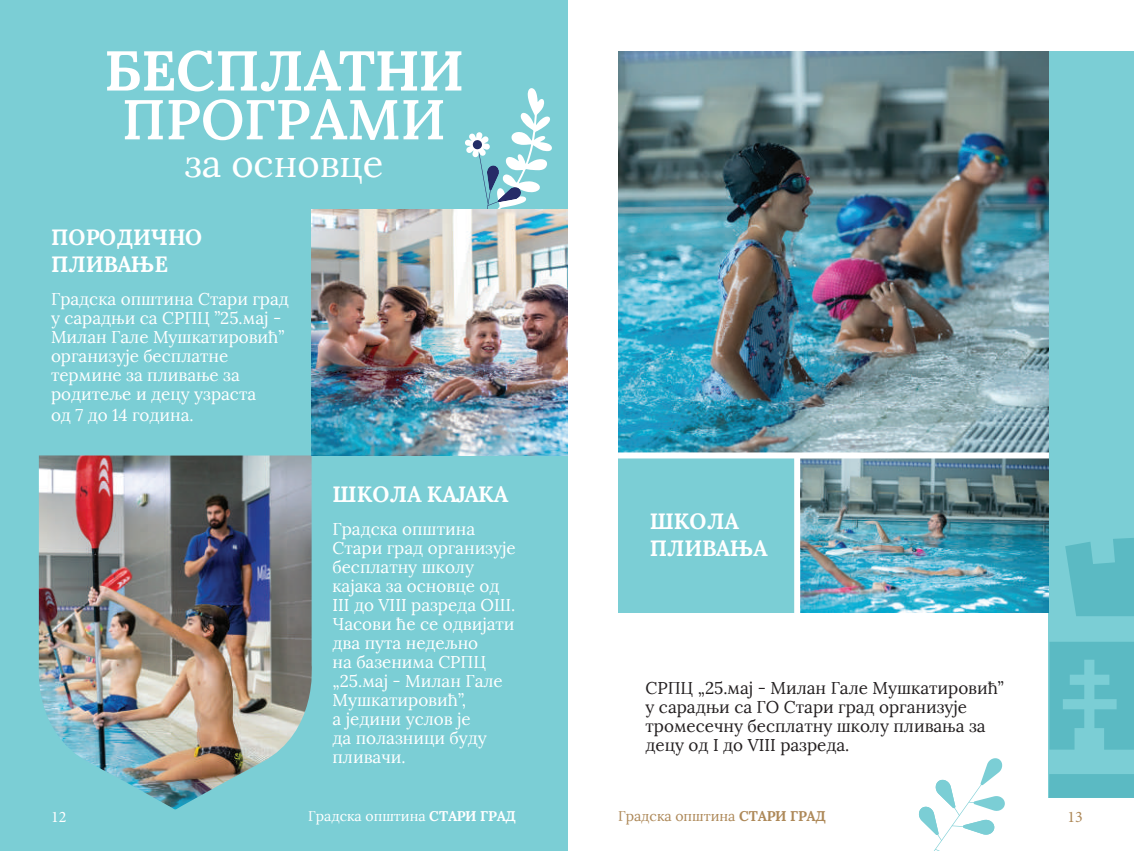
<style>
.page{position:relative;width:1134px;height:851px;background:#fff}
.page>*{position:absolute;margin:0;border:0;box-sizing:border-box;transform-origin:0 0}
.t1{font:700 56px "Lora";color:#fff}
.t2{font:600 56px "Lora";color:#fff}
.t3{font:38px "Lora";color:#fff}
.t4{font:700 22px/26.4px "Lora";color:#fff}
.t5{font:17px/19px "Lora";color:#fff}
.t6{font:17px/19px "Lora";color:#231f20}
.t7{font:16px "Minion Pro";color:#ad8858}
.t8{font:16px "Minion Pro";color:#fff}
.t9{font:14px "Lora";color:#ad8858}
.t10{font:14px "Lora";color:#fff}
.s1{font-weight:700}
</style>
<div class="page">
<div style="left:0;top:0;width:567px;height:850px;background:#7bced5"></div>
<img style="left:38px;top:455px;width:280px;height:354px">
<div style="left:1049px;top:51px;width:85px;height:746px;background:#7bced5"></div>
<svg style="left:1065px;top:538px;width:69px;height:78px"></svg>
<div style="left:1049px;top:774px;width:85px;height:23px;background:#5bbac3"></div>
<svg style="left:1049px;top:642px;width:85px;height:107px"></svg>
<svg style="left:465px;top:88px;width:87px;height:121px"></svg>
<svg style="left:472px;top:140px;width:10px;height:10px"></svg>
<img style="left:312px;top:209px;width:255px;height:246px">
<div style="left:618px;top:455px;width:179px;height:157px;background:#7bced5"></div>
<img style="left:618px;top:51px;width:431px;height:401px">
<img style="left:800px;top:458px;width:249px;height:154px">
<svg style="left:918px;top:758px;width:87px;height:92px"></svg>
<div style="left:618px;top:452px;width:431px;height:6px;background:#fff"></div>
<div style="left:794px;top:455px;width:6px;height:159px;background:#fff"></div>
<h1 class="t1" style="left:104px;top:34px;width:361px">БЕСПЛАТНИ</h1>
<h1 class="t2" style="left:122px;top:77px;width:325px">ПРОГРАМИ</h1>
<h2 class="t3" style="left:184px;top:141px;width:201px">за основце</h2>
<p class="t4" style="left:51px;top:224px;width:153px">ПОРОДИЧНО<br>ПЛИВАЊЕ</p>
<p class="t5" style="left:51px;top:290px;width:239px">Градска општина Стари град у сарадњи са СРПЦ ”25.мај -<br>Милан Гале Мушкатировић” организује бесплатне термине за пливање за родитеље и децу узраста<br>од 7 до 14 година.</p>
<p class="t4" style="left:332px;top:480px;width:177px">ШКОЛА КАЈАКА</p>
<p class="t5" style="left:332px;top:519px;width:185px">Градска општина<br>Стари град организује бесплатну школу кајака за основце од<br>III до VIII разреда ОШ.<br>Часови ће се одвијати два пута недељно<br>на базенима СРПЦ „25.мај - Милан Гале<br>Мушкатировић”,<br>а једини услов је<br>да полазници буду пливачи.</p>
<p class="t8" style="left:51px;top:805px;width:17px">12</p>
<p class="t10" style="left:308px;top:806px;width:209px">Градска општина <span class="s1">СТАРИ ГРАД</span></p>
<p class="t4" style="left:650px;top:508px;width:119px">ШКОЛА<br>ПЛИВАЊА</p>
<p class="t6" style="left:645px;top:678px;width:360px">СРПЦ „25.мај - Милан Гале Мушкатировић” у сарадњи са ГО Стари град организује тромесечну бесплатну школу пливања за децу од I до VIII разреда.</p>
<p class="t9" style="left:618px;top:806px;width:209px">Градска општина <span class="s1">СТАРИ ГРАД</span></p>
<p class="t7" style="left:1067px;top:805px;width:17px">13</p>
</div>
